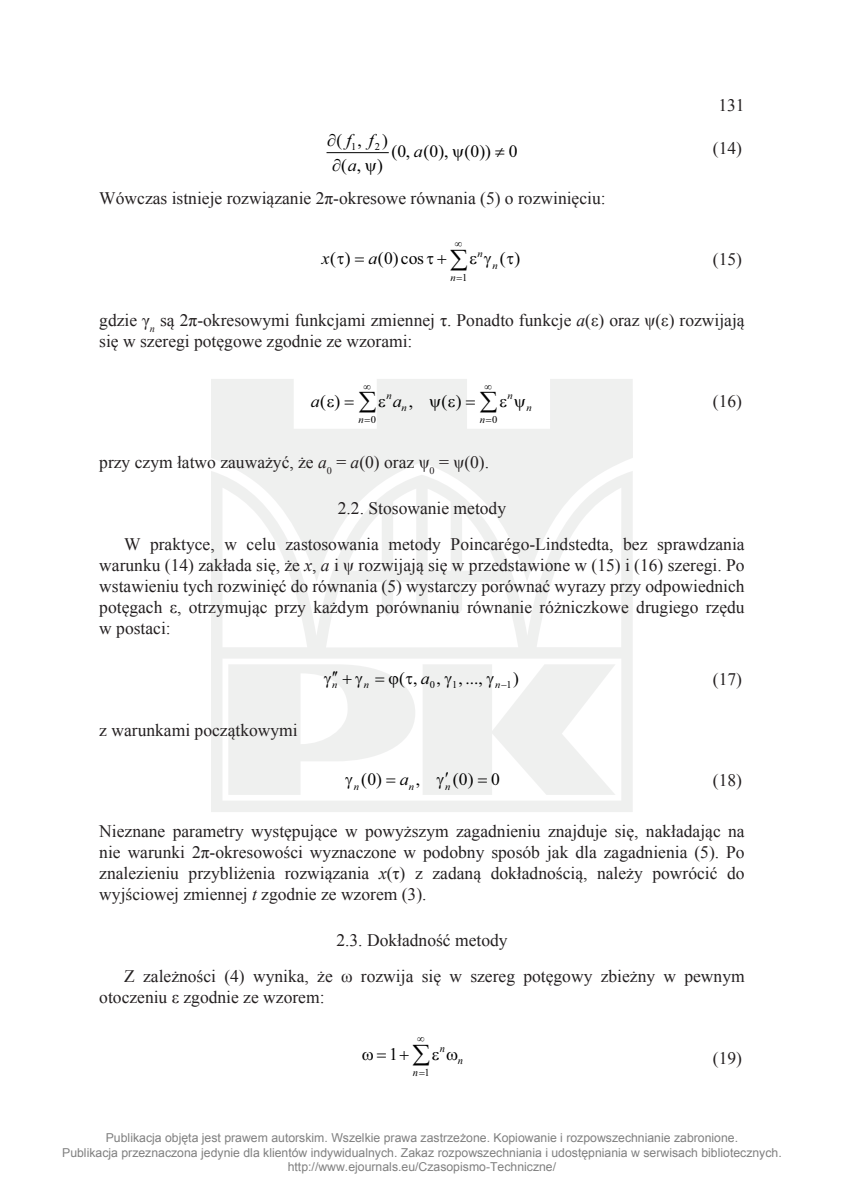
<style>
.page{position:relative;width:844px;height:1191px;background:#fff}
.page>*{position:absolute;margin:0;border:0;box-sizing:border-box;transform-origin:0 0}
.tekst_podstawowy{font:17.5px/21px "Times New Roman";color:#231f20}
.tekst_podstawowy_wci{font:17.5px/21px "Times New Roman";color:#231f20;text-align:justify}
.t1{font:17.5px/24.7px "Times New Roman";color:#000}
.podtytul{font:17.5px "Times New Roman";color:#231f20}
.wzory{font:17.5px "Times New Roman";color:#231f20}
.t2{font:italic 17.5px/24.7px "Times New Roman";color:#000}
.t3{font:17.32px "Times New Roman";color:#000}
.t4{font:12.25px/14.7px "Arial";color:#808080;text-align:center}
.t5{font:italic 10.5px "Times New Roman";color:#000}
.t6{font:10.5px "Times New Roman";color:#000}
.t7{font:italic 10.33px "Times New Roman";color:#000}
.t8{font:10.33px "Times New Roman";color:#000}
.s1{font-style:normal}
.s2{font-size:17.5px}
.s3{font-style:italic}
</style>
<div class="page">
<svg style="left:211px;top:379px;width:421px;height:433px;fill:#eff0ef"></svg>
<hr style="left:326px;top:152px;width:62px;height:1px;background:#000">
<svg style="left:327px;top:399px;width:7px;height:8px"></svg>
<svg style="left:429px;top:399px;width:11px;height:12px"></svg>
<svg style="left:448px;top:399px;width:7px;height:8px"></svg>
<svg style="left:514px;top:399px;width:11px;height:12px"></svg>
<svg style="left:364px;top:419px;width:6px;height:3px"></svg>
<svg style="left:486px;top:419px;width:5px;height:3px"></svg>
<svg style="left:324px;top:671px;width:13px;height:16px"></svg>
<svg style="left:343px;top:674px;width:19px;height:13px"></svg>
<svg style="left:375px;top:675px;width:23px;height:12px"></svg>
<svg style="left:406px;top:676px;width:6px;height:8px"></svg>
<svg style="left:444px;top:675px;width:8px;height:12px"></svg>
<svg style="left:486px;top:675px;width:8px;height:12px"></svg>
<svg style="left:345px;top:777px;width:7px;height:12px"></svg>
<svg style="left:386px;top:778px;width:9px;height:5px"></svg>
<svg style="left:437px;top:772px;width:11px;height:17px"></svg>
<svg style="left:478px;top:778px;width:9px;height:5px"></svg>
<svg style="left:345px;top:385px;width:40px;height:28px"></svg>
<svg style="left:466px;top:385px;width:40px;height:28px"></svg>
<p class="t1" style="left:327px;top:127px;width:62px">∂( , ) ∂( , )</p>
<p class="t1" style="left:391px;top:139px;width:128px">( , ( ), ( ))≠0</p>
<p class="t2" style="left:346px;top:127px;width:29px">f f a</p>
<p class="t2" style="left:414px;top:138px;width:26px">a <span class="s1">0</span></p>
<p class="t6" style="left:351px;top:140px;width:7px">1</p>
<p class="t6" style="left:374px;top:140px;width:33px">2 <span class="s2">0</span></p>
<p class="t1" style="left:470px;top:139px;width:10px">0</p>
<p class="tekst_podstawowy" style="left:99px;top:188px;width:507px">Wówczas istnieje rozwiązanie 2π-okresowe równania (5) o rozwinięciu:</p>
<p class="t1" style="left:322px;top:246px;width:30px"><span class="s3">x</span>( )</p>
<p class="t1" style="left:368px;top:246px;width:57px"><span class="s3">a</span>( )cos</p>
<p class="t5" style="left:477px;top:246px;width:7px">n</p>
<p class="t1" style="left:384px;top:246px;width:10px">0</p>
<p class="t6" style="left:462px;top:270px;width:7px">1</p>
<p class="t5" style="left:450px;top:270px;width:7px">n</p>
<p class="t1" style="left:500px;top:246px;width:22px">( )</p>
<p class="t5" style="left:492px;top:258px;width:7px">n</p>
<p class="tekst_podstawowy_wci" style="left:718px;top:95px;width:28px">131</p>
<p class="wzory" style="left:712px;top:136px;width:31px">(14)</p>
<p class="wzory" style="left:712px;top:247px;width:31px">(15)</p>
<p class="tekst_podstawowy" style="left:99px;top:309px;width:646px">gdzie γ<sub>n</sub> są 2π-okresowymi funkcjami zmiennej τ. Ponadto funkcje <span class="s3">a</span>(ε) oraz ψ(ε) rozwijają się w szeregi potęgowe zgodnie ze wzorami:</p>
<p class="t5" style="left:386px;top:388px;width:7px">n</p>
<p class="t1" style="left:311px;top:388px;width:31px"><span class="s3">a</span>( )</p>
<p class="t2" style="left:392px;top:388px;width:22px">a <span class="s1">,</span></p>
<p class="t5" style="left:401px;top:400px;width:7px">n</p>
<p class="t1" style="left:441px;top:388px;width:22px">( )</p>
<p class="t6" style="left:370px;top:413px;width:7px">0</p>
<p class="t6" style="left:492px;top:413px;width:7px">0</p>
<p class="t5" style="left:358px;top:412px;width:7px">n</p>
<p class="t5" style="left:479px;top:412px;width:7px">n</p>
<p class="t5" style="left:507px;top:388px;width:7px">n</p>
<p class="t5" style="left:526px;top:400px;width:7px">n</p>
<p class="wzory" style="left:712px;top:390px;width:31px">(16)</p>
<p class="tekst_podstawowy" style="left:99px;top:451px;width:391px">przy czym łatwo zauważyć, że <span class="s3">a</span><sub>0</sub> = <span class="s3">a</span>(0) oraz ψ<sub>0</sub> = ψ(0).</p>
<p class="podtytul" style="left:338px;top:496px;width:170px">2.2. Stosowanie metody</p>
<p class="tekst_podstawowy_wci" style="left:99px;top:533px;width:646px;text-indent:25px">W praktyce, w celu zastosowania metody Poincarégo-Lindstedta, bez sprawdzania warunku (14) zakłada się, że <span class="s3">x</span>, <span class="s3">a</span> i ψ rozwijają się w przedstawione w (15) i (16) szeregi. Po wstawieniu tych rozwinięć do równania (5) wystarczy porównać wyrazy przy odpowiednich potęgach ε, otrzymując przy każdym porównaniu równanie różniczkowe drugiego rzędu w postaci:</p>
<p class="wzory" style="left:712px;top:667px;width:31px">(17)</p>
<p class="tekst_podstawowy" style="left:99px;top:719px;width:200px">z warunkami początkowymi</p>
<p class="wzory" style="left:712px;top:768px;width:31px">(18)</p>
<p class="tekst_podstawowy" style="left:99px;top:820px;width:646px;text-align:justify">Nieznane parametry występujące w powyższym zagadnieniu znajduje się, nakładając na nie warunki 2π-okresowości wyznaczone w podobny sposób jak dla zagadnienia (5). Po znalezieniu przybliżenia rozwiązania <span class="s3">x</span>(τ) z zadaną dokładnością, należy powrócić do wyjściowej zmiennej <span class="s3">t</span> zgodnie ze wzorem (3).</p>
<p class="podtytul" style="left:336px;top:928px;width:173px">2.3. Dokładność metody</p>
<p class="tekst_podstawowy_wci" style="left:99px;top:965px;width:646px;text-indent:25px">Z zależności (4) wynika, że ω rozwija się w szereg potęgowy zbieżny w pewnym otoczeniu ε zgodnie ze wzorem:</p>
<p class="t7" style="left:332px;top:677px;width:7px">n</p>
<p class="t7" style="left:364px;top:677px;width:7px">n</p>
<p class="t3" style="left:399px;top:666px;width:85px">( ,<span class="s3">a</span> , ,...,</p>
<p class="t3" style="left:513px;top:666px;width:7px">)</p>
<p class="t8" style="left:429px;top:677px;width:7px">0</p>
<p class="t8" style="left:452px;top:677px;width:7px">1</p>
<p class="t7" style="left:495px;top:677px;width:18px">n−<span class="s1">1</span></p>
<p class="t1" style="left:361px;top:766px;width:22px">( )0</p>
<p class="t1" style="left:459px;top:766px;width:10px">0</p>
<p class="t2" style="left:400px;top:766px;width:22px">a <span class="s1">,</span></p>
<p class="t1" style="left:452px;top:766px;width:49px">() 0</p>
<p class="t5" style="left:353px;top:779px;width:7px">n</p>
<p class="t5" style="left:408px;top:779px;width:7px">n</p>
<p class="t5" style="left:445px;top:779px;width:7px">n</p>
<p class="t1" style="left:389px;top:1041px;width:42px">1 ∑</p>
<p class="t6" style="left:424px;top:1065px;width:7px">1</p>
<p class="t5" style="left:413px;top:1065px;width:7px">n</p>
<p class="t5" style="left:440px;top:1041px;width:7px">n</p>
<p class="t5" style="left:457px;top:1053px;width:7px">n</p>
<p class="wzory" style="left:712px;top:1046px;width:31px">(19)</p>
<p class="t4" style="left:62px;top:1130px;width:721px">Publikacja objęta jest prawem autorskim. Wszelkie prawa zastrzeżone. Kopiowanie i rozpowszechnianie zabronione.<br>Publikacja przeznaczona jedynie dla klientów indywidualnych. Zakaz rozpowszechniania i udostępniania w serwisach bibliotecznych. http://www.ejournals.eu/Czasopismo-Techniczne/</p>
</div>
